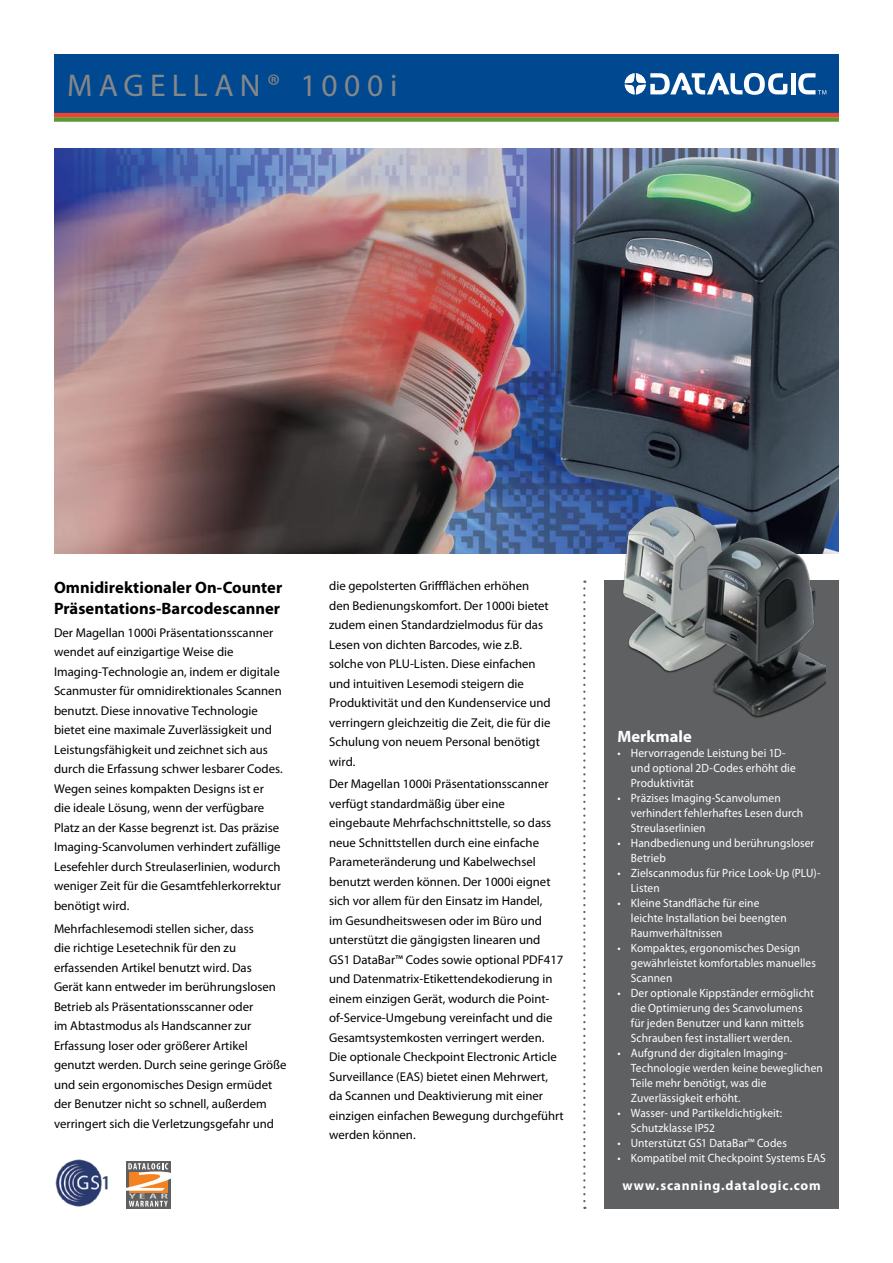
<style>
.page{position:relative;width:893px;height:1263px;background:#fff}
.page>*{position:absolute;margin:0;border:0;box-sizing:border-box;transform-origin:0 0}
.t1{font:31.5px "Myriad Pro";letter-spacing:.21em;color:#858789}
.t2{font:700 16.5px/21px "Myriad Pro";letter-spacing:.005em;color:#000}
.t3{font:700 16.5px "Myriad Pro";color:#fff}
.t4{font:700 13.5px "Myriad Pro";letter-spacing:.06em;color:#fff}
.t5{font:12.75px/19.5px "Myriad Pro";color:#000}
.t6{font:12px/15px "Myriad Pro";letter-spacing:.01em;color:#fff;scale:.95 1}
</style>
<div class="page">
<div style="left:604px;top:580px;width:235px;height:629px;background:#5f6062"></div>
<svg style="left:583px;top:581px;width:2px;height:628px"></svg>
<div style="left:54px;top:54px;width:785px;height:59px;background:#004990"></div>
<hr style="left:54px;top:113px;width:785px;height:4px;background:#ef4135">
<div style="left:54px;top:117px;width:785px;height:5px;background:#5d9732"></div>
<hr style="left:791px;top:73px;width:4px;height:21px;background:#fff">
<svg style="left:625px;top:73px;width:162px;height:22px"></svg>
<svg style="left:798px;top:73px;width:28px;height:21px"></svg>
<img style="left:54px;top:149px;width:785px;height:404px">
<img style="left:55px;top:1159px;width:53px;height:48px">
<div style="left:126px;top:1161px;width:44px;height:48px;background:linear-gradient(to right,#5f6062,#5f6062)"></div>
<svg style="left:126px;top:1163px;width:45px;height:43px"></svg>
<img style="left:617px;top:502px;width:209px;height:216px">
<h1 class="t1" style="left:67px;top:66px;width:55px">Magella</h1>
<h1 class="t1" style="left:240px;top:66px;width:159px">n® 1000i</h1>
<p class="t2" style="left:54px;top:576px;width:230px">Omnidirektionaler On-Counter<br>Präsentations-Barcodescanner</p>
<p class="t5" style="left:54px;top:623px;width:230px">Der Magellan 1000i Präsentationsscanner wendet auf einzigartige Weise die Imaging-Technologie an, indem er digitale Scanmuster für omnidirektionales Scannen benutzt. Diese innovative Technologie bietet eine maximale Zuverlässigkeit und Leistungsfähigkeit und zeichnet sich aus durch die Erfassung schwer lesbarer Codes.<br>Wegen seines kompakten Designs ist er die ideale Lösung, wenn der verfügbare Platz an der Kasse begrenzt ist. Das präzise Imaging-Scanvolumen verhindert zufällige Lesefehler durch Streulaserlinien, wodurch weniger Zeit für die Gesamtfehlerkorrektur benötigt wird.</p>
<p class="t5" style="left:54px;top:918px;width:234px">Mehrfachlesemodi stellen sicher, dass<br>die richtige Lesetechnik für den zu erfassenden Artikel benutzt wird. Das<br>Gerät kann entweder im berührungslosen Betrieb als Präsentationsscanner oder<br>im Abtastmodus als Handscanner zur Erfassung loser oder größerer Artikel genutzt werden. Durch seine geringe Größe und sein ergonomisches Design ermüdet der Benutzer nicht so schnell, außerdem verringert sich die Verletzungsgefahr und</p>
<p class="t5" style="left:329px;top:576px;width:223px">die gepolsterten Griffflächen erhöhen den Bedienungskomfort. Der 1000i bietet zudem einen Standardzielmodus für das Lesen von dichten Barcodes, wie z.B. solche von PLU-Listen. Diese einfachen und intuitiven Lesemodi steigern die Produktivität und den Kundenservice und verringern gleichzeitig die Zeit, die für die Schulung von neuem Personal benötigt wird.</p>
<p class="t5" style="left:329px;top:774px;width:236px">Der Magellan 1000i Präsentationsscanner verfügt standardmäßig über eine eingebaute Mehrfachschnittstelle, so dass neue Schnittstellen durch eine einfache Parameteränderung und Kabelwechsel benutzt werden können. Der 1000i eignet sich vor allem für den Einsatz im Handel,<br>im Gesundheitswesen oder im Büro und unterstützt die gängigsten linearen und GS1 DataBar™ Codes sowie optional PDF417 und Datenmatrix-Etikettendekodierung in einem einzigen Gerät, wodurch die Point&shy;of-Service-Umgebung vereinfacht und die Gesamtsystemkosten verringert werden.<br>Die optionale Checkpoint Electronic Article Surveillance (EAS) bietet einen Mehrwert, da Scannen und Deaktivierung mit einer einzigen einfachen Bewegung durchgeführt werden können.</p>
<p class="t3" style="left:617px;top:726px;width:76px">Merkmale</p>
<p class="t6" style="left:631px;top:745px;width:175px;text-indent:-13px">• Hervorragende Leistung bei 1D&shy;und optional 2D-Codes erhöht die<br>Produktivität</p>
<p class="t6" style="left:631px;top:790px;width:183px;text-indent:-13px">• Präzises Imaging-Scanvolumen verhindert fehlerhaftes Lesen durch<br>Streulaserlinien</p>
<p class="t6" style="left:631px;top:835px;width:195px;text-indent:-13px">• Handbedienung und berührungsloser<br>Betrieb</p>
<p class="t6" style="left:631px;top:865px;width:201px;text-indent:-13px">• Zielscanmodus für Price Look-Up (PLU)-<br>Listen</p>
<p class="t6" style="left:631px;top:895px;width:165px;text-indent:-13px">• Kleine Standfläche für eine leichte Installation bei beengten<br>Raumverhältnissen</p>
<p class="t6" style="left:631px;top:940px;width:196px;text-indent:-13px">• Kompaktes, ergonomisches Design gewährleistet komfortables manuelles<br>Scannen</p>
<p class="t6" style="left:631px;top:985px;width:194px;text-indent:-13px">• Der optionale Kippständer ermöglicht die Optimierung des Scanvolumens für jeden Benutzer und kann mittels Schrauben fest installiert werden.</p>
<p class="t6" style="left:631px;top:1045px;width:204px;text-indent:-13px">• Aufgrund der digitalen Imaging-<br>Technologie werden keine beweglichen<br>Teile mehr benötigt, was die<br>Zuverlässigkeit erhöht.</p>
<p class="t6" style="left:631px;top:1105px;width:161px;text-indent:-13px">• Wasser- und Partikeldichtigkeit:<br>Schutzklasse IP52</p>
<p class="t6" style="left:617px;top:1135px;width:180px">• Unterstützt GS1 DataBar™ Codes</p>
<p class="t6" style="left:617px;top:1150px;width:221px">• Kompatibel mit Checkpoint Systems EAS</p>
<p class="t4" style="left:622px;top:1177px;width:200px">www.scanning.datalogic.com</p>
</div>
